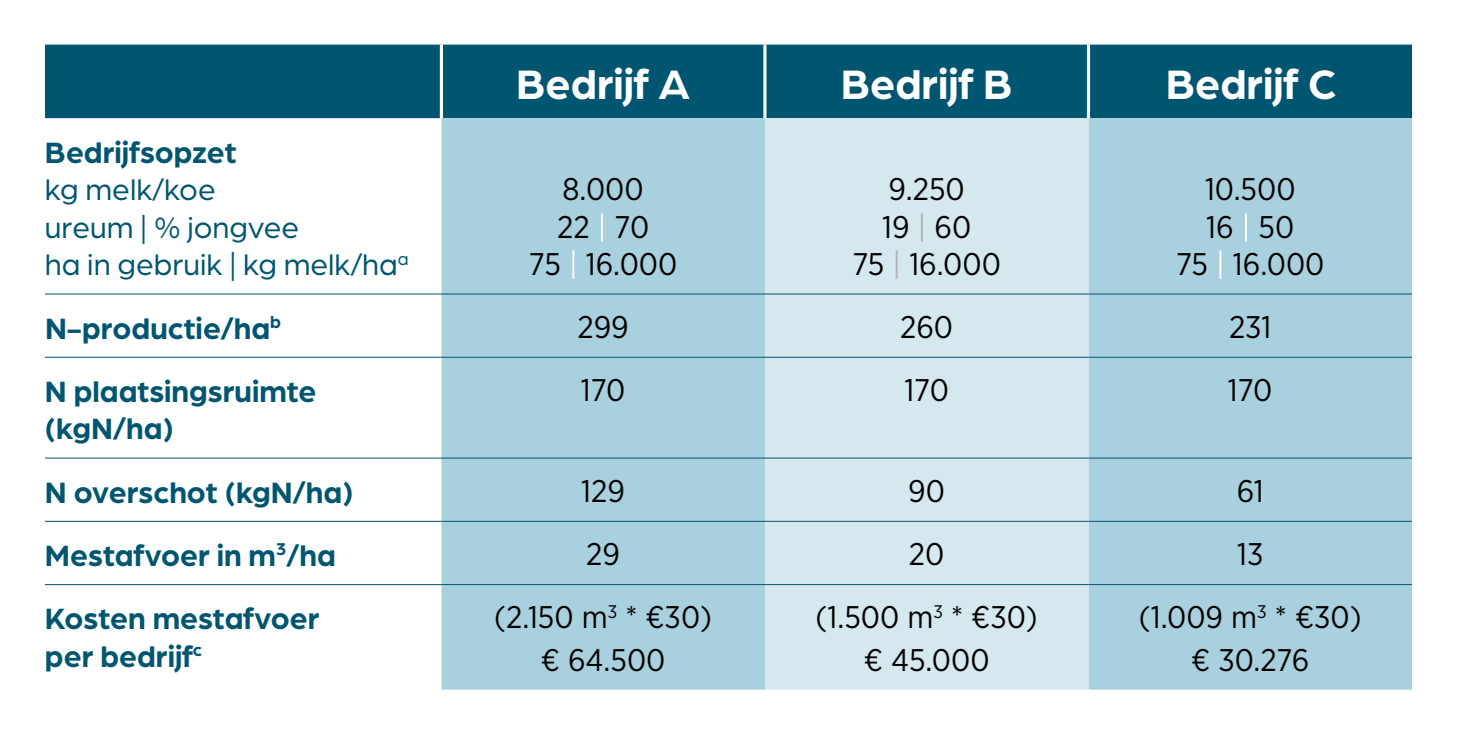
<style>
.page{position:relative;width:1457px;height:734px;background:#fff}
.page>*{position:absolute;margin:0;border:0;box-sizing:border-box;transform-origin:0 0}
.t1{font:700 43.75px "Arboria";color:#fff}
.t2{font:31.25px/37.5px "Gotham Narrow";color:#000;text-align:center}
.t3{font:700 31.25px/37.5px "Arboria";color:#005670}
.t4{font:31.25px/37.5px "Arboria";color:#005670}
.s1{color:#fff}
.s2{color:#b3b2b2}
</style>
<div class="page">
<div style="left:45px;top:45px;width:1366px;height:73px;background:#005670"></div>
<div style="left:441px;top:118px;width:970px;height:571px;background:#a9d0de"></div>
<div style="left:765px;top:118px;width:323px;height:571px;background:#d4e8ee"></div>
<hr style="left:45px;top:293px;width:396px;height:1px;background:#005670">
<hr style="left:441px;top:293px;width:324px;height:1px;background:#005670">
<hr style="left:765px;top:293px;width:323px;height:1px;background:#005670">
<hr style="left:1088px;top:293px;width:323px;height:1px;background:#005670">
<hr style="left:45px;top:357px;width:396px;height:1px;background:#005670">
<hr style="left:441px;top:357px;width:324px;height:1px;background:#005670">
<hr style="left:765px;top:357px;width:323px;height:1px;background:#005670">
<hr style="left:1088px;top:357px;width:323px;height:1px;background:#005670">
<hr style="left:45px;top:457px;width:396px;height:1px;background:#005670">
<hr style="left:441px;top:457px;width:324px;height:1px;background:#005670">
<hr style="left:765px;top:457px;width:323px;height:1px;background:#005670">
<hr style="left:1088px;top:457px;width:323px;height:1px;background:#005670">
<hr style="left:45px;top:521px;width:396px;height:1px;background:#005670">
<hr style="left:441px;top:521px;width:324px;height:1px;background:#005670">
<hr style="left:765px;top:521px;width:323px;height:1px;background:#005670">
<hr style="left:1088px;top:521px;width:323px;height:1px;background:#005670">
<hr style="left:45px;top:584px;width:396px;height:1px;background:#005670">
<hr style="left:441px;top:584px;width:324px;height:1px;background:#005670">
<hr style="left:765px;top:584px;width:323px;height:1px;background:#005670">
<hr style="left:1088px;top:584px;width:323px;height:1px;background:#005670">
<hr style="left:440px;top:45px;width:3px;height:73px;background:#fff">
<hr style="left:763px;top:45px;width:3px;height:73px;background:#fff">
<svg style="left:1086px;top:45px;width:4px;height:73px"></svg>
<h1 class="t1" style="left:516px;top:55px;width:176px">Bedrijf A</h1>
<h1 class="t1" style="left:840px;top:55px;width:173px">Bedrijf B</h1>
<h1 class="t1" style="left:1165px;top:55px;width:172px">Bedrijf C</h1>
<p class="t3" style="left:45px;top:131px;width:193px">Bedrijfsopzet</p>
<p class="t4" style="left:45px;top:170px;width:365px">kg melk/koe<br>ureum | % jongvee<br>ha in gebruik | kg melk/ha<sup>a</sup></p>
<p class="t2" style="left:529px;top:170px;width:150px">8.000<br>22 <span class="s1">|</span> 70<br>75 <span class="s1">|</span> 16.000</p>
<p class="t2" style="left:852px;top:170px;width:150px">9.250<br>19 <span class="s2">|</span> 60<br>75 <span class="s2">|</span> 16.000</p>
<p class="t2" style="left:1176px;top:170px;width:150px">10.500<br>16 <span class="s1">|</span> 50<br>75 <span class="s1">|</span> 16.000</p>
<p class="t3" style="left:45px;top:307px;width:237px">N-productie/ha<sup>b</sup></p>
<p class="t2" style="left:577px;top:307px;width:53px">299</p>
<p class="t2" style="left:900px;top:307px;width:55px">260</p>
<p class="t2" style="left:1228px;top:307px;width:44px">231</p>
<p class="t3" style="left:45px;top:370px;width:273px">N plaatsingsruimte (kgN/ha)</p>
<p class="t2" style="left:581px;top:370px;width:46px">170</p>
<p class="t2" style="left:904px;top:370px;width:46px">170</p>
<p class="t2" style="left:1227px;top:370px;width:46px">170</p>
<p class="t3" style="left:45px;top:471px;width:310px">N overschot (kgN/ha)</p>
<p class="t2" style="left:581px;top:471px;width:45px">129</p>
<p class="t2" style="left:908px;top:471px;width:38px">90</p>
<p class="t2" style="left:1236px;top:471px;width:28px">61</p>
<p class="t3" style="left:45px;top:534px;width:292px">Mestafvoer in m<sup>3</sup>/ha</p>
<p class="t2" style="left:586px;top:534px;width:35px">29</p>
<p class="t2" style="left:909px;top:534px;width:37px">20</p>
<p class="t2" style="left:1237px;top:534px;width:28px">13</p>
<p class="t3" style="left:45px;top:598px;width:276px">Kosten mestafvoer per bedrijf<sup>c</sup></p>
<p class="t2" style="left:494px;top:595px;width:219px;line-height:42.5px">(2.150 m<sup>3</sup> * €30) € 64.500</p>
<p class="t2" style="left:815px;top:595px;width:224px;line-height:42.5px">(1.500 m<sup>3</sup> * €30) € 45.000</p>
<p class="t2" style="left:1138px;top:595px;width:224px;line-height:42.5px">(1.009 m<sup>3</sup> * €30) € 30.276</p>
</div>
